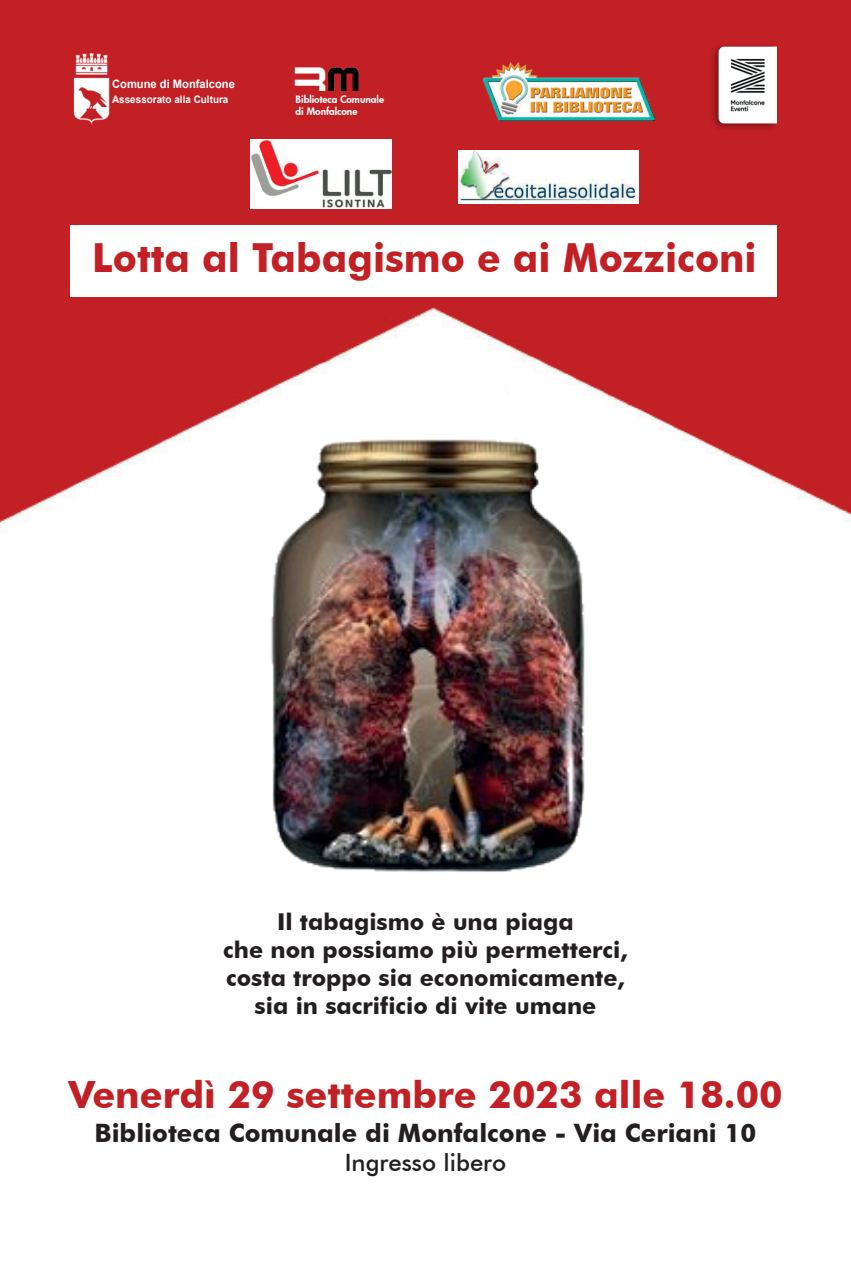
<style>
.page{position:relative;width:851px;height:1276px;background:#fff}
.page>*{position:absolute;margin:0;border:0;box-sizing:border-box;transform-origin:0 0}
.t1{font:700 40px "Futura BT";color:#c22025}
.t2{font:700 37.5px "Futura BT";color:#c22025}
.t3{font:700 25.25px "Futura BT";color:#231f20}
.t4{font:500 24px "Futura BT";color:#231f20}
.t5{font:700 23.25px "Futura BT";color:#231f20}
.t6{font:700 11.5px "Arial";color:#fff;scale:.96 1}
.t7{font:700 10.25px "Arial";color:#fff;scale:.96 1}
.t8{font:800 10px "Futura";color:#fff}
.s1{color:#c32027}
</style>
<div class="page">
<img style="left:0;top:0;width:850px;height:530px">
<img style="left:483px;top:62px;width:171px;height:59px">
<img style="left:706px;top:39px;width:70px;height:95px">
<img style="left:67px;top:51px;width:49px;height:78px">
<img style="left:250px;top:139px;width:141px;height:69px">
<img style="left:458px;top:150px;width:180px;height:53px">
<img style="left:295px;top:67px;width:64px;height:24px">
<img style="left:248px;top:422px;width:352px;height:450px">
<div style="left:70px;top:225px;width:706px;height:71px;background:#fff"></div>
<p class="t6" style="left:112px;top:76px;width:129px">Comune di Monfalcone</p>
<p class="t7" style="left:112px;top:92px;width:123px">Assessorato alla Cultura</p>
<p class="t8" style="left:295px;top:92px;width:90px">Biblioteca Comunale</p>
<p class="t8" style="left:295px;top:104px;width:63px">di Monfalcone</p>
<p class="t1" style="left:92px;top:233px;width:665px">Lotta al Tabagismo e ai Mozziconi</p>
<p class="t5" style="left:277px;top:908px;width:298px">Il tabagismo è una piaga</p>
<p class="t5" style="left:223px;top:935px;width:406px">che non possiamo più permetterci,</p>
<p class="t5" style="left:226px;top:963px;width:400px">costa troppo sia economicamente,</p>
<p class="t5" style="left:254px;top:991px;width:343px">sia in sacrificio di vite umane</p>
<p class="t2" style="left:68px;top:1072px;width:715px">Venerdì <span class="s1">29</span> settembre 2023 alle 18.00</p>
<p class="t3" style="left:94px;top:1117px;width:663px">Biblioteca Comunale di Monfalcone - Via Ceriani 10</p>
<p class="t4" style="left:345px;top:1147px;width:163px">Ingresso libero</p>
</div>
